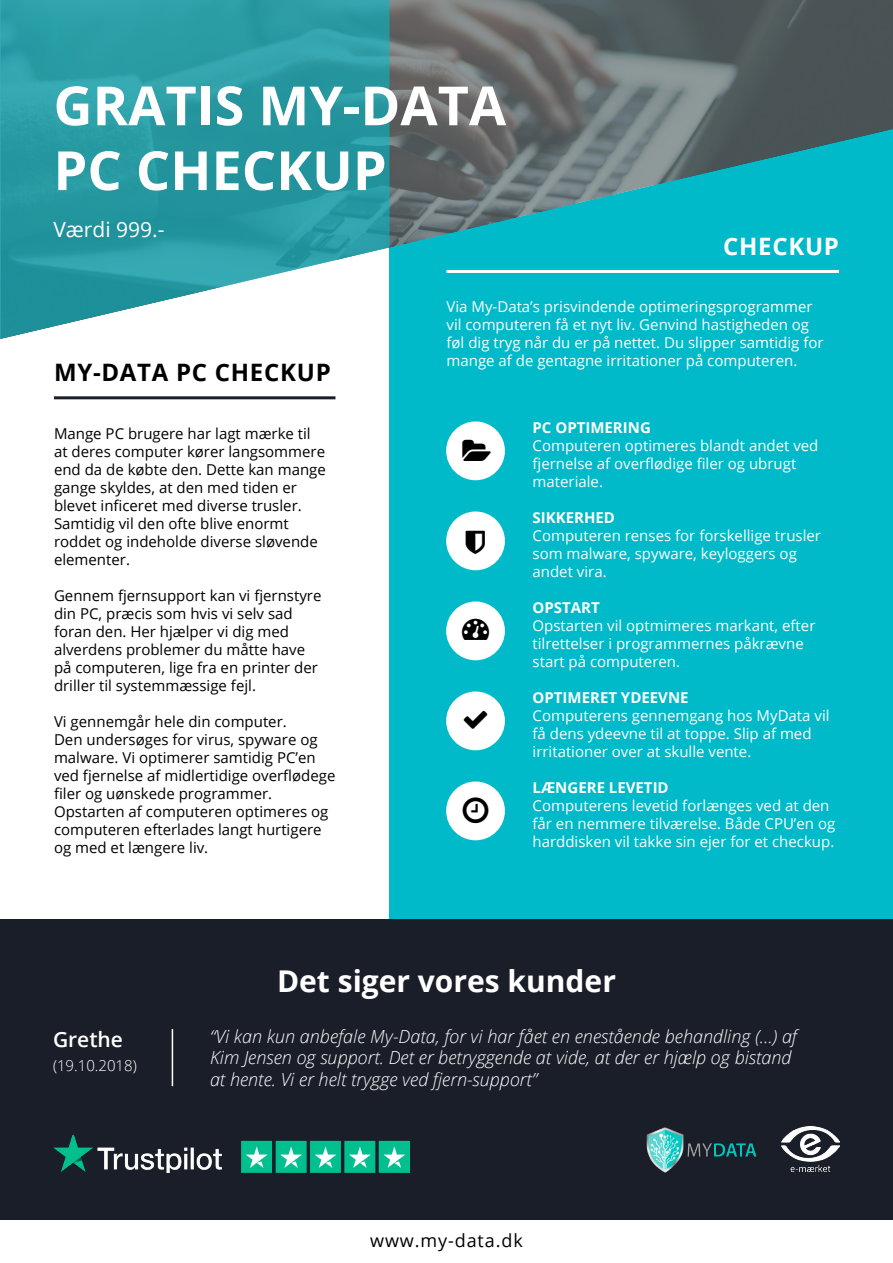
<style>
.page{position:relative;width:893px;height:1263px;background:#fff}
.page>*{position:absolute;margin:0;border:0;box-sizing:border-box;transform-origin:0 0}
.t1{font:700 54px/64.8px "Open Sans";color:#fff}
.t2{font:700 30px "Open Sans";color:#fff}
.t3{font:700 24px "Open Sans";letter-spacing:.03em;color:#000}
.t4{font:700 24px "Open Sans";letter-spacing:.03em;color:#fff}
.t5{font:21px "Open Sans";color:#fff}
.t6{font:600 21px "Open Sans";color:#fff}
.t7{font:italic 300 18px/21.6px "Open Sans";color:#fff}
.t8{font:18px "Open Sans";letter-spacing:.05em;color:#000}
.t9{font:15px/18px "Open Sans";color:#000}
.t10{font:15px/18px "Open Sans";color:#fff}
.t11{font:700 15px "Open Sans";color:#fff}
.t12{font:300 15px "Open Sans";color:#fff}
</style>
<div class="page">
<div style="left:389px;top:123px;width:504px;height:1056px;background:#00bac9"></div>
<div style="left:0;top:919px;width:893px;height:300px;background:#191e28"></div>
<img style="left:53px;top:1135px;width:357px;height:38px">
<img style="left:781px;top:1126px;width:59px;height:46px">
<img style="left:646px;top:1127px;width:111px;height:46px">
<hr style="left:172px;top:1029px;width:1px;height:57px;background:#fff">
<svg style="left:389px;top:0;width:504px;height:270px"></svg>
<div style="left:446px;top:421px;width:59px;height:59px;background:#fff;border-radius:50%"></div>
<div style="left:446px;top:511px;width:59px;height:59px;background:#fff;border-radius:50%"></div>
<div style="left:446px;top:601px;width:59px;height:59px;background:#fff;border-radius:50%"></div>
<div style="left:446px;top:691px;width:59px;height:59px;background:#fff;border-radius:50%"></div>
<div style="left:446px;top:781px;width:59px;height:59px;background:#fff;border-radius:50%"></div>
<hr style="left:446px;top:270px;width:393px;height:3px;background:#fff">
<hr style="left:54px;top:396px;width:281px;height:3px;background:#191e28">
<svg style="left:0;top:0;width:389px;height:339px;background:#45a7af"></svg>
<h1 class="t1" style="left:53px;top:72px;width:454px">GRATIS MY-DATA<br>PC CHECKUP</h1>
<h3 class="t5" style="left:53px;top:214px;width:113px">Værdi 999.-</h3>
<h3 class="t4" style="left:723px;top:230px;width:117px">CHECKUP</h3>
<h3 class="t3" style="left:54px;top:356px;width:278px">MY-DATA PC CHECKUP</h3>
<p class="t9" style="left:54px;top:424px;width:273px">Mange PC brugere har lagt mærke til at deres computer kører langsommere end da de købte den. Dette kan mange gange skyldes, at den med tiden er blevet inficeret med diverse trusler.<br>Samtidig vil den ofte blive enormt roddet og indeholde diverse sløvende elementer.</p>
<p class="t9" style="left:54px;top:586px;width:269px">Gennem fjernsupport kan vi fjernstyre din PC, præcis som hvis vi selv sad foran den. Her hjælper vi dig med alverdens problemer du måtte have på computeren, lige fra en printer der driller til systemmæssige fejl.</p>
<p class="t9" style="left:54px;top:712px;width:283px">Vi gennemgår hele din computer.<br>Den undersøges for virus, spyware og malware. Vi optimerer samtidig PC’en ved fjernelse af midlertidige overflødege filer og uønskede programmer.<br>Opstarten af computeren optimeres og computeren efterlades langt hurtigere og med et længere liv.</p>
<p class="t10" style="left:446px;top:297px;width:379px">Via My-Data’s prisvindende optimeringsprogrammer vil computeren få et nyt liv. Genvind hastigheden og føl dig tryg når du er på nettet. Du slipper samtidig for mange af de gentagne irritationer på computeren.</p>
<p class="t11" style="left:532px;top:417px;width:120px">PC OPTIMERING</p>
<p class="t10" style="left:532px;top:436px;width:287px">Computeren optimeres blandt andet ved fjernelse af overflødige filer og ubrugt materiale.</p>
<p class="t11" style="left:532px;top:507px;width:84px">SIKKERHED</p>
<p class="t10" style="left:532px;top:526px;width:290px">Computeren renses for forskellige trusler som malware, spyware, keyloggers og andet vira.</p>
<p class="t11" style="left:532px;top:597px;width:69px">OPSTART</p>
<p class="t10" style="left:532px;top:616px;width:284px">Opstarten vil optmimeres markant, efter tilrettelser i programmernes påkrævne start på computeren.</p>
<p class="t11" style="left:532px;top:687px;width:158px">OPTIMERET YDEEVNE</p>
<p class="t10" style="left:532px;top:706px;width:299px">Computerens gennemgang hos MyData vil få dens ydeevne til at toppe. Slip af med irritationer over at skulle vente.</p>
<p class="t11" style="left:532px;top:777px;width:138px">LÆNGERE LEVETID</p>
<p class="t10" style="left:532px;top:796px;width:304px">Computerens levetid forlænges ved at den får en nemmere tilværelse. Både CPU’en og harddisken vil takke sin ejer for et checkup.</p>
<h3 class="t6" style="left:53px;top:1024px;width:72px">Grethe</h3>
<p class="t12" style="left:53px;top:1055px;width:85px">(19.10.2018)</p>
<h2 class="t2" style="left:277px;top:960px;width:340px">Det siger vores kunder</h2>
<p class="t7" style="left:210px;top:1025px;width:588px">“Vi kan kun anbefale My-Data, for vi har fået en enestående behandling (...) af<br>Kim Jensen og support. Det er betryggende at vide, at der er hjælp og bistand at hente. Vi er helt trygge ved fjern-support”</p>
<p class="t8" style="left:370px;top:1228px;width:154px">www.my-data.dk</p>
</div>
